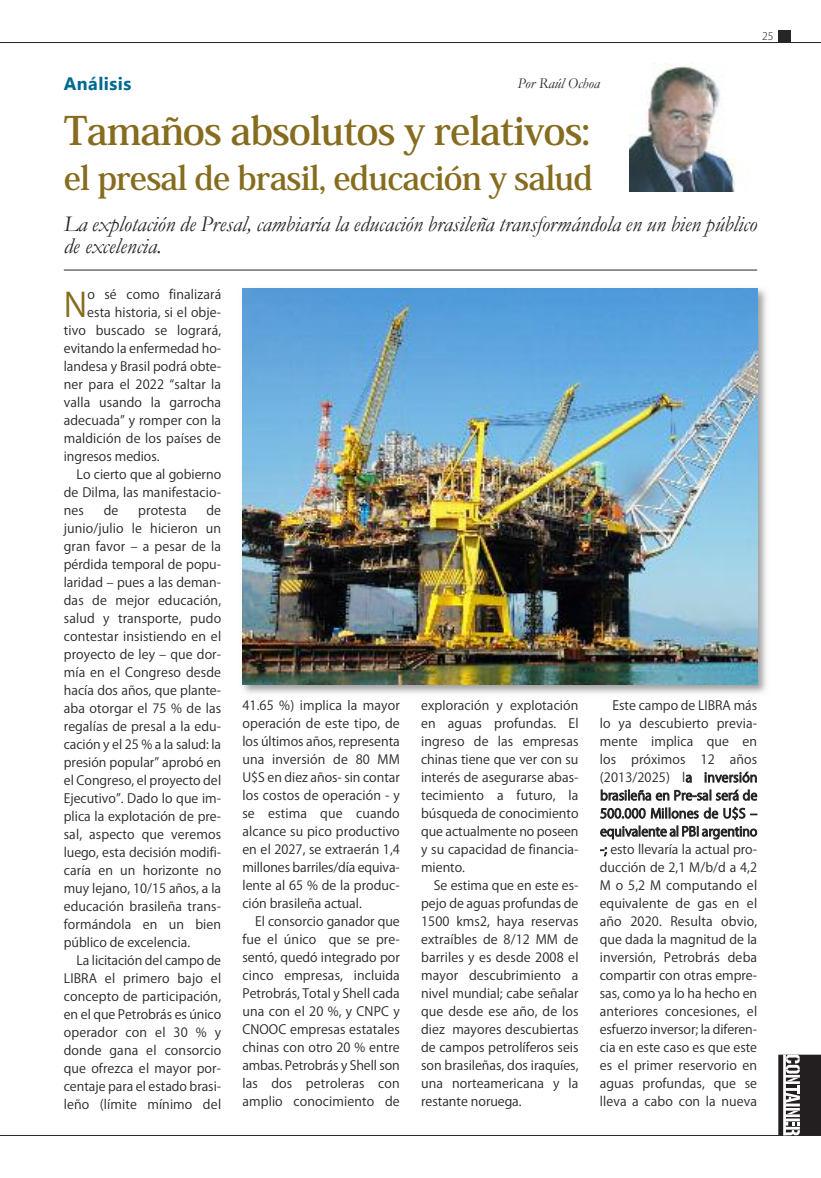
<style>
.page{position:relative;width:821px;height:1178px;background:#fff}
.page>*{position:absolute;margin:0;border:0;box-sizing:border-box;transform-origin:0 0}
.t1{font:700 39px "Koz Min Pro";letter-spacing:-.025em;color:#866c1e}
.t2{font:33.15px "Koz Go Pro";color:#866c1e}
.t3{font:700 33px "Koz Min Pro";letter-spacing:-.025em;color:#866c1e}
.t4{font:italic 22.5px/22.5px "Garamond";color:#272627}
.t5{font:700 18px "Segoe UI";letter-spacing:.025em;color:#00698f}
.t6{font:italic 15px "Garamond";color:#272627}
.t7{font:12.75px/18px "Koz Go Pro";letter-spacing:.01em;color:#272627;text-align:justify}
.t8{font:300 10.5px "Koz Go Pro";color:#272627}
</style>
<div class="page">
<hr style="left:0;top:42px;width:821px;height:1px;background:#272627">
<div style="left:778px;top:30px;width:13px;height:13px;background:#272627"></div>
<hr style="left:0;top:1135px;width:821px;height:1px;background:#272627">
<svg style="left:778px;top:1054px;width:43px;height:81px"></svg>
<hr style="left:64px;top:270px;width:693px;height:1px;background:#272627">
<img style="left:629px;top:64px;width:106px;height:127px">
<img style="left:242px;top:288px;width:524px;height:405px">
<img style="left:242px;top:288px;width:515px;height:396px">
<h3 class="t5" style="left:64px;top:70px;width:69px">Análisis</h3>
<p class="t6" style="left:517px;top:75px;width:84px">Por Raúl Ochoa</p>
<h1 class="t1" style="left:64px;top:102px;width:528px">Tamaños absolutos y relativos:</h1>
<h3 class="t3" style="left:64px;top:154px;width:530px">el presal de brasil, educación y salud</h3>
<p class="t8" style="left:762px;top:29px;width:13px">25</p>
<h3 class="t4" style="left:64px;top:213px;width:695px">La explotación de Presal, cambiaría la educación brasileña transformándola en un bien público de excelencia.</h3>
<h2 class="t2" style="left:64px;top:284px;width:25px">N</h2>
<p class="t7" style="left:87px;top:286px;width:135px">o sé como finalizará</p>
<p class="t7" style="left:87px;top:304px;width:135px">esta historia, si el obje-</p>
<p class="t7" style="left:64px;top:322px;width:159px">tivo buscado se logrará,</p>
<p class="t7" style="left:64px;top:340px;width:159px">evitando la enfermedad ho-</p>
<p class="t7" style="left:64px;top:358px;width:159px">landesa y Brasil podrá obte-</p>
<p class="t7" style="left:64px;top:376px;width:159px">ner para el 2022 “saltar la</p>
<p class="t7" style="left:64px;top:394px;width:159px">valla usando la garrocha</p>
<p class="t7" style="left:64px;top:412px;width:159px">adecuada” y romper con la</p>
<p class="t7" style="left:64px;top:430px;width:159px">maldición de los países de</p>
<p class="t7" style="left:64px;top:448px;width:97px">ingresos medios.</p>
<p class="t7" style="left:77px;top:466px;width:146px">Lo cierto que al gobierno</p>
<p class="t7" style="left:64px;top:484px;width:159px">de Dilma, las manifestacio-</p>
<p class="t7" style="left:64px;top:502px;width:22px">nes</p>
<p class="t7" style="left:104px;top:502px;width:16px">de</p>
<p class="t7" style="left:138px;top:502px;width:50px">protesta</p>
<p class="t7" style="left:64px;top:502px;width:159px;text-indent:143px">de junio/julio le hicieron un gran favor – a pesar de la pérdida temporal de popu&shy;laridad – pues a las deman&shy;das de mejor educación, salud y transporte, pudo contestar insistiendo en el proyecto de ley – que dor&shy;mía en el Congreso desde hacía dos años, que plante&shy;aba otorgar el 75 % de las regalías de presal a la edu&shy;cación y el 25 % a la salud: la presión popular” aprobó en el Congreso, el proyecto del Ejecutivo”. Dado lo que im&shy;plica la explotación de pre&shy;sal, aspecto que veremos luego, esta decisión modifi&shy;caría en un horizonte no muy lejano, 10/15 años, a la educación brasileña trans&shy;formándola en un bien público de excelencia.</p>
<p class="t7" style="left:64px;top:952px;width:159px;text-indent:13px">La licitación del campo de LIBRA el primero bajo el concepto de participación, en el que Petrobrás es único operador con el 30 % y donde gana el consorcio que ofrezca el mayor por&shy;centaje para el estado brasi&shy;leño (límite mínimo del</p>
<p class="t7" style="left:600px;top:697px;width:159px;text-indent:13px">Este campo de LIBRA más lo ya descubierto previa&shy;mente implica que en los próximos 12 años (2013/2025) la inversión brasileña en Pre-sal será de 500.000 Millones de U$S – equivalente al PBI argentino -; esto llevaría la actual pro&shy;ducción de 2,1 M/b/d a 4,2<br>M o 5,2 M computando el equivalente de gas en el año 2020. Resulta obvio, que dada la magnitud de la inversión, Petrobrás deba compartir con otras empre&shy;sas, como ya lo ha hecho en anteriores concesiones, el esfuerzo inversor; la diferen&shy;cia en este caso es que este es el primer reservorio en aguas profundas, que se lleva a cabo con la nueva</p>
<p class="t7" style="left:421px;top:697px;width:159px">exploración y explotación en aguas profundas. El ingreso de las empresas chinas tiene que ver con su interés de asegurarse abas&shy;tecimiento a futuro, la búsqueda de conocimiento que actualmente no poseen y su capacidad de financia&shy;miento.</p>
<p class="t7" style="left:421px;top:877px;width:159px;text-indent:13px">Se estima que en este es&shy;pejo de aguas profundas de 1500 kms2, haya reservas extraíbles de 8/12 MM de barriles y es desde 2008 el mayor descubrimiento a nivel mundial; cabe señalar que desde ese año, de los diez mayores descubiertas de campos petrolíferos seis son brasileñas, dos iraquíes, una norteamericana y la restante noruega.</p>
<p class="t7" style="left:242px;top:697px;width:159px">41.65 %) implica la mayor operación de este tipo, de los últimos años, representa una inversión de 80 MM U$S en diez años- sin contar los costos de operación - y se estima que cuando alcance su pico productivo en el 2027, se extraerán 1,4 millones barriles/día equiva&shy;lente al 65 % de la produc&shy;ción brasileña actual.</p>
<p class="t7" style="left:242px;top:913px;width:159px;text-indent:13px">El consorcio ganador que fue el único que se pre&shy;sentó, quedó integrado por cinco empresas, incluida Petrobrás, Total y Shell cada una con el 20 %, y CNPC y CNOOC empresas estatales chinas con otro 20 % entre ambas. Petrobrás y Shell son las dos petroleras con amplio conocimiento de</p>
</div>
